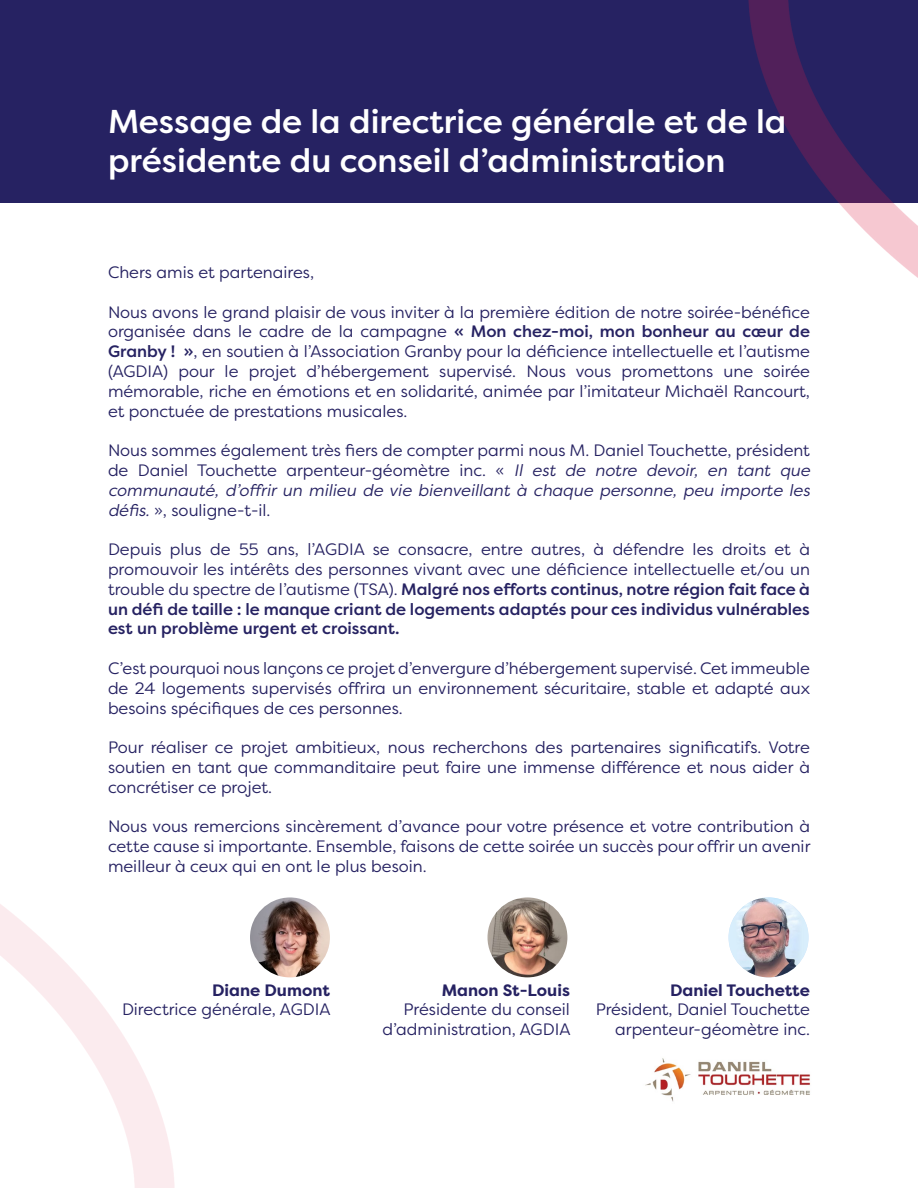
<style>
.page{position:relative;width:918px;height:1188px;background:#fff}
.page>*{position:absolute;margin:0;border:0;box-sizing:border-box;transform-origin:0 0}
.t1{font:500 33px/39.6px "Filson Pro";color:#fff}
.t2{font:16.5px/19.8px "Filson Pro";color:#262262;text-align:justify}
.t3{font:700 16.5px "Filson Pro";color:#262262}
.s1{font-weight:500}
.s2{font-style:italic}
</style>
<div class="page">
<div style="left:0;top:0;width:918px;height:202px;background:#262262"></div>
<img style="left:748px;top:0;width:170px;height:278px">
<img style="left:250px;top:897px;width:80px;height:80px;border-radius:40px">
<img style="left:488px;top:897px;width:79px;height:80px;border-radius:40px">
<img style="left:729px;top:897px;width:79px;height:80px;border-radius:40px">
<img style="left:645px;top:1058px;width:165px;height:44px">
<h1 class="t1" style="left:108px;top:101px;width:680px">Message de la directrice générale et de la présidente du conseil d’administration</h1>
<p class="t2" style="left:108px;top:262px;width:208px">Chers amis et partenaires,</p>
<p class="t2" style="left:108px;top:302px;width:704px">Nous avons le grand plaisir de vous inviter à la première édition de notre soirée-bénéfice organisée dans le cadre de la campagne <span class="s1">« Mon chez-moi, mon bonheur au cœur de Granby ! »</span>, en soutien à l’Association Granby pour la déficience intellectuelle et l’autisme (AGDIA) pour le projet d’hébergement supervisé. Nous vous promettons une soirée mémorable, riche en émotions et en solidarité, animée par l’imitateur Michaël Rancourt, et ponctuée de prestations musicales.</p>
<p class="t2" style="left:108px;top:440px;width:704px">Nous sommes également très fiers de compter parmi nous M. Daniel Touchette, président de Daniel Touchette arpenteur-géomètre inc. « <span class="s2">Il est de notre devoir, en tant que communauté, d’offrir un milieu de vie bienveillant à chaque personne, peu importe les défis.</span> », souligne-t-il.</p>
<p class="t2" style="left:108px;top:539px;width:704px">Depuis plus de 55 ans, l’AGDIA se consacre, entre autres, à défendre les droits et à promouvoir les intérêts des personnes vivant avec une déficience intellectuelle et/ou un trouble du spectre de l’autisme (TSA). <span class="s1">Malgré nos efforts continus, notre région fait face à un défi de taille : le manque criant de logements adaptés pour ces individus vulnérables est un problème urgent et croissant.</span></p>
<p class="t2" style="left:108px;top:658px;width:704px">C’est pourquoi nous lançons ce projet d’envergure d’hébergement supervisé. Cet immeuble de 24 logements supervisés offrira un environnement sécuritaire, stable et adapté aux besoins spécifiques de ces personnes.</p>
<p class="t2" style="left:108px;top:737px;width:704px">Pour réaliser ce projet ambitieux, nous recherchons des partenaires significatifs. Votre soutien en tant que commanditaire peut faire une immense différence et nous aider à concrétiser ce projet.</p>
<p class="t2" style="left:108px;top:816px;width:704px">Nous vous remercions sincèrement d’avance pour votre présence et votre contribution à cette cause si importante. Ensemble, faisons de cette soirée un succès pour offrir un avenir meilleur à ceux qui en ont le plus besoin.</p>
<p class="t3" style="left:212px;top:979px;width:119px">Diane Dumont</p>
<p class="t2" style="left:122px;top:999px;width:210px">Directrice générale, AGDIA</p>
<p class="t3" style="left:442px;top:979px;width:130px">Manon St-Louis</p>
<p class="t2" style="left:382px;top:999px;width:190px;text-align:right">Présidente du conseil d’administration, AGDIA</p>
<p class="t3" style="left:670px;top:979px;width:141px">Daniel Touchette</p>
<p class="t2" style="left:596px;top:999px;width:216px;text-align:right">Président, Daniel Touchette arpenteur-géomètre inc.</p>
</div>
